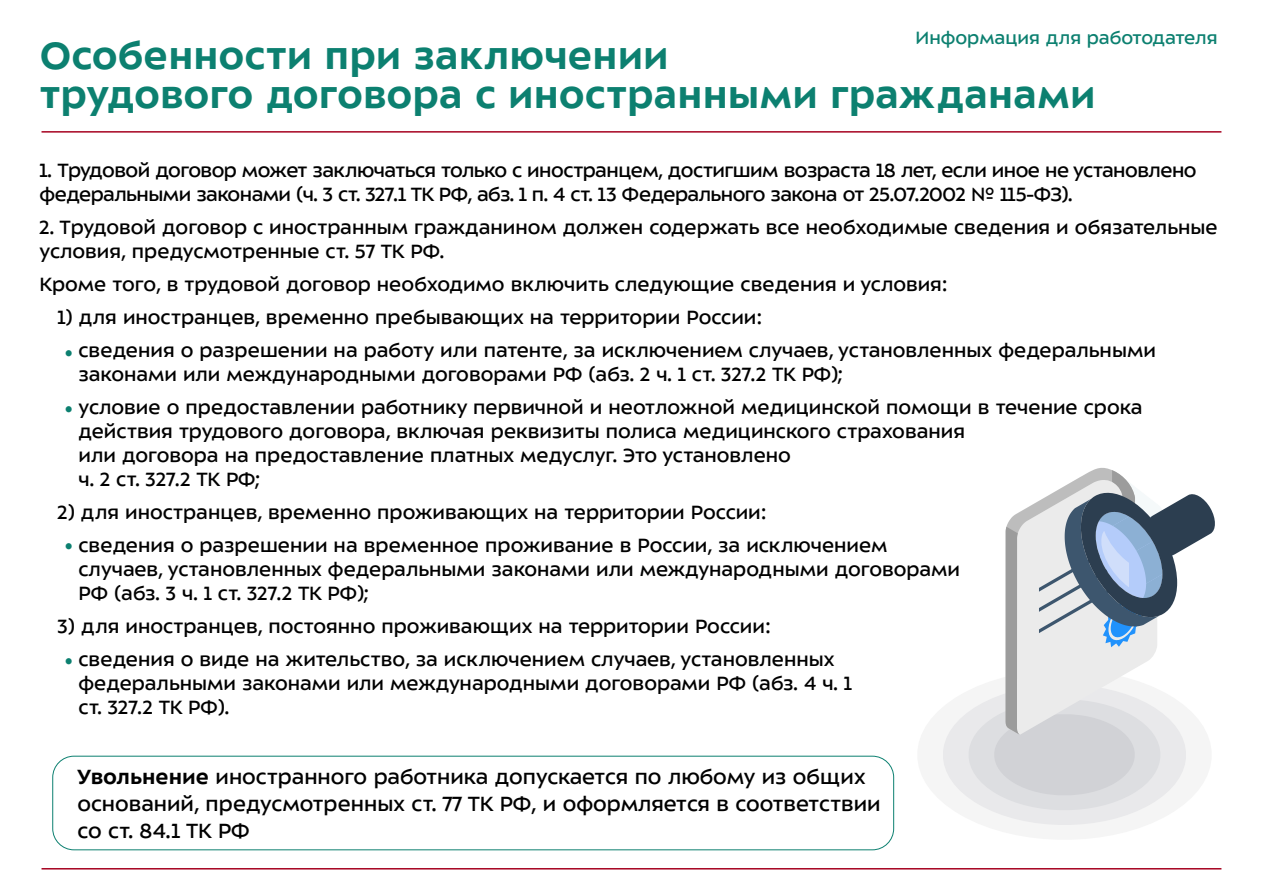
<style>
.page{position:relative;width:1263px;height:893px;background:#fff}
.page>*{position:absolute;margin:0;border:0;box-sizing:border-box;transform-origin:0 0}
.t1{font:700 42px/39px "ALS Sector";color:#0c8070}
.t2{font:22.5px/27px "ALS Sector";color:#000}
.t3{font:22.5px "ALS Sector";color:#0c8070}
.t4{font:21px/24px "ALS Sector";color:#000}
.t5{font:21px/24px "ALS Sector";letter-spacing:-.025em;color:#000}
.t6{font:19.5px "ALS Sector";color:#0c8070}
.s1{font-weight:700}
</style>
<div class="page">
<svg style="left:943px;top:468px;width:272px;height:357px"></svg>
<div style="left:52px;top:756px;width:842px;height:94px;border:1px solid #0c8070;border-radius:21px"></div>
<hr style="left:42px;top:131px;width:1179px;height:2px;background:#a60220">
<hr style="left:42px;top:868px;width:1179px;height:1px;background:#a60220">
<p class="t6" style="left:915px;top:27px;width:303px">Информация для работодателя</p>
<h1 class="t1" style="left:40px;top:36px;width:1057px">Особенности при заключении<br>трудового договора с иностранными гражданами</h1>
<p class="t5" style="left:40px;top:158px;width:1158px">1. Трудовой договор может заключаться только с иностранцем, достигшим возраста 18 лет, если иное не установлено федеральными законами (ч. 3 ст. 327.1 ТК РФ, абз. 1 п. 4 ст. 13 Федерального закона от 25.07.2002 № 115-ФЗ).</p>
<p class="t4" style="left:40px;top:215px;width:1180px">2. Трудовой договор с иностранным гражданином должен содержать все необходимые сведения и обязательные условия, предусмотренные ст. 57 ТК РФ.</p>
<p class="t4" style="left:40px;top:272px;width:910px">Кроме того, в трудовой договор необходимо включить следующие сведения и условия:</p>
<p class="t4" style="left:79px;top:301px;width:1079px;line-height:33px;text-indent:-21px">1) для иностранцев, временно пребывающих на территории России:<br>сведения о разрешении на работу или патенте, за исключением случаев, установленных федеральными</p>
<p class="t4" style="left:79px;top:358px;width:1065px;line-height:33px">законами или международными договорами РФ (абз. 2 ч. 1 ст. 327.2 ТК РФ);<br>условие о предоставлении работнику первичной и неотложной медицинской помощи в течение срока</p>
<p class="t4" style="left:79px;top:419px;width:888px">действия трудового договора, включая реквизиты полиса медицинского страхования или договора на предоставление платных медуслуг. Это установлено<br>ч. 2 ст. 327.2 ТК РФ;</p>
<p class="t4" style="left:79px;top:496px;width:810px;line-height:33px;text-indent:-21px">2) для иностранцев, временно проживающих на территории России:<br>сведения о разрешении на временное проживание в России, за исключением</p>
<p class="t4" style="left:79px;top:557px;width:883px">случаев, установленных федеральными законами или международными договорами<br>РФ (абз. 3 ч. 1 ст. 327.2 ТК РФ);</p>
<p class="t4" style="left:79px;top:610px;width:757px;line-height:33px;text-indent:-21px">3) для иностранцев, постоянно проживающих на территории России: сведения о виде на жительство, за исключением случаев, установленных</p>
<p class="t4" style="left:79px;top:671px;width:775px">федеральными законами или международными договорами РФ (абз. 4 ч. 1 ст. 327.2 ТК РФ).</p>
<p class="t3" style="left:65px;top:343px;width:10px">•</p>
<p class="t3" style="left:65px;top:400px;width:10px">•</p>
<p class="t3" style="left:65px;top:536px;width:10px">•</p>
<p class="t3" style="left:65px;top:651px;width:10px">•</p>
<p class="t2" style="left:77px;top:763px;width:805px"><span class="s1">Увольнение</span> иностранного работника допускается по любому из общих оснований, предусмотренных ст. 77 ТК РФ, и оформляется в соответствии со ст. 84.1 ТК РФ</p>
</div>
